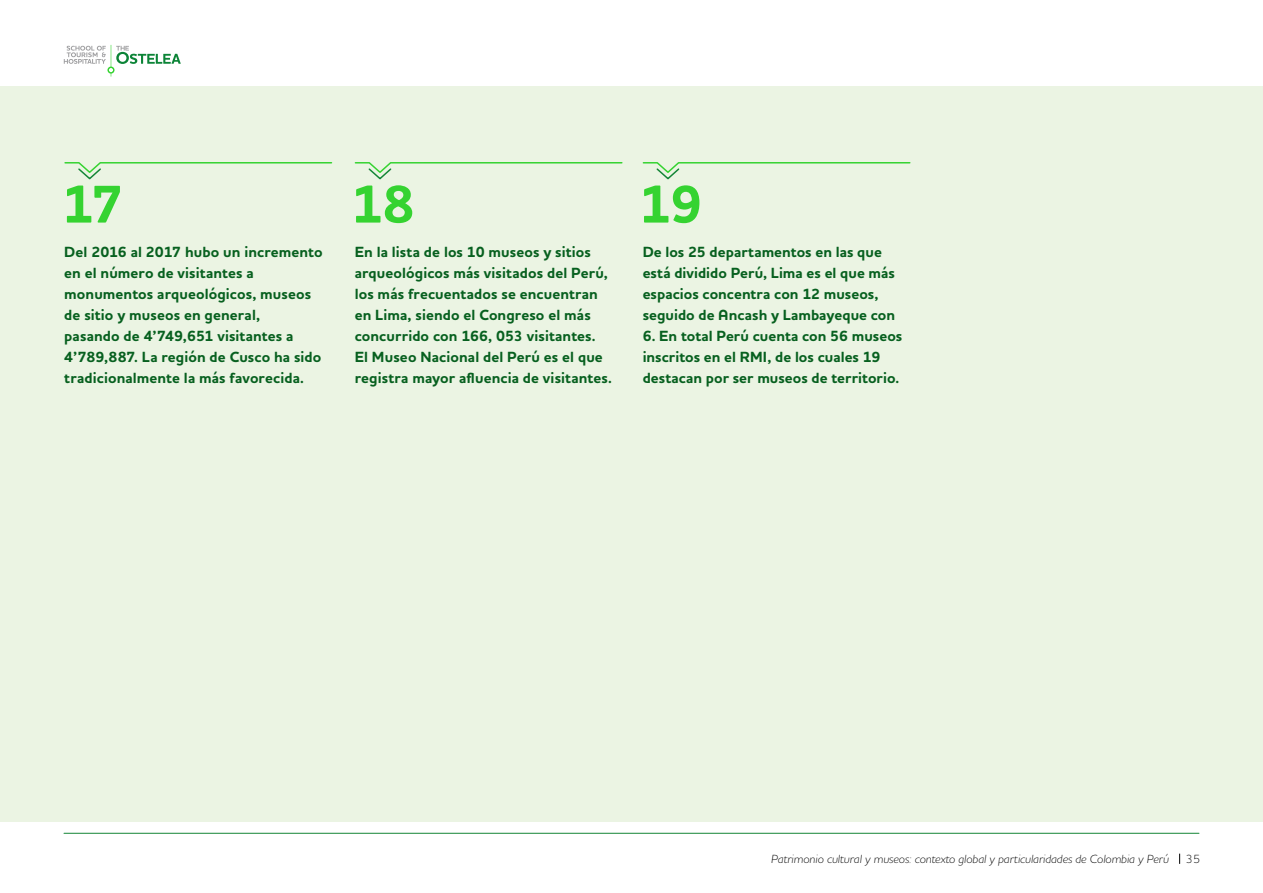
<style>
.page{position:relative;width:1263px;height:893px;background:#fff}
.page>*{position:absolute;margin:0;border:0;box-sizing:border-box;transform-origin:0 0}
.t1{font:700 54px "Houschka Pro";color:#35d331}
.t2{font:700 15px/21px "Houschka Pro";letter-spacing:.005em;color:#07601f}
.t3{font:italic 300 12px "Houschka Pro";color:#000}
.t4{font:300 12px "Houschka Pro";color:#000}
</style>
<div class="page">
<svg style="left:64px;top:45px;width:117px;height:32px"></svg>
<hr style="left:64px;top:833px;width:1135px;height:1px;background:#148637">
<div style="left:1px;top:86px;width:1262px;height:735px;background:#ebf4e3"></div>
<svg style="left:64px;top:162px;width:269px;height:18px"></svg>
<svg style="left:354px;top:162px;width:269px;height:18px"></svg>
<svg style="left:642px;top:162px;width:269px;height:18px"></svg>
<h1 class="t1" style="left:62px;top:169px;width:63px">17</h1>
<p class="t2" style="left:64px;top:242px;width:260px">Del 2016 al 2017 hubo un incremento en el número de visitantes a monumentos arqueológicos, museos de sitio y museos en general,<br>pasando de 4’749,651 visitantes a 4’789,887. La región de Cusco ha sido tradicionalmente la más favorecida.</p>
<h1 class="t1" style="left:351px;top:169px;width:65px">18</h1>
<p class="t2" style="left:355px;top:242px;width:259px">En la lista de los 10 museos y sitios arqueológicos más visitados del Perú, los más frecuentados se encuentran en Lima, siendo el Congreso el más concurrido con 166, 053 visitantes.<br>El Museo Nacional del Perú es el que registra mayor afluencia de visitantes.</p>
<h1 class="t1" style="left:639px;top:169px;width:65px">19</h1>
<p class="t2" style="left:643px;top:242px;width:254px">De los 25 departamentos en las que está dividido Perú, Lima es el que más espacios concentra con 12 museos, seguido de Ancash y Lambayeque con</p>
<p class="t2" style="left:643px;top:326px;width:261px">6. En total Perú cuenta con 56 museos inscritos en el RMI, de los cuales 19 destacan por ser museos de territorio.</p>
<p class="t3" style="left:771px;top:851px;width:399px">Patrimonio cultural y museos: contexto global y particularidades de Colombia y Perú</p>
<p class="t4" style="left:1186px;top:851px;width:16px">35</p>
</div>
